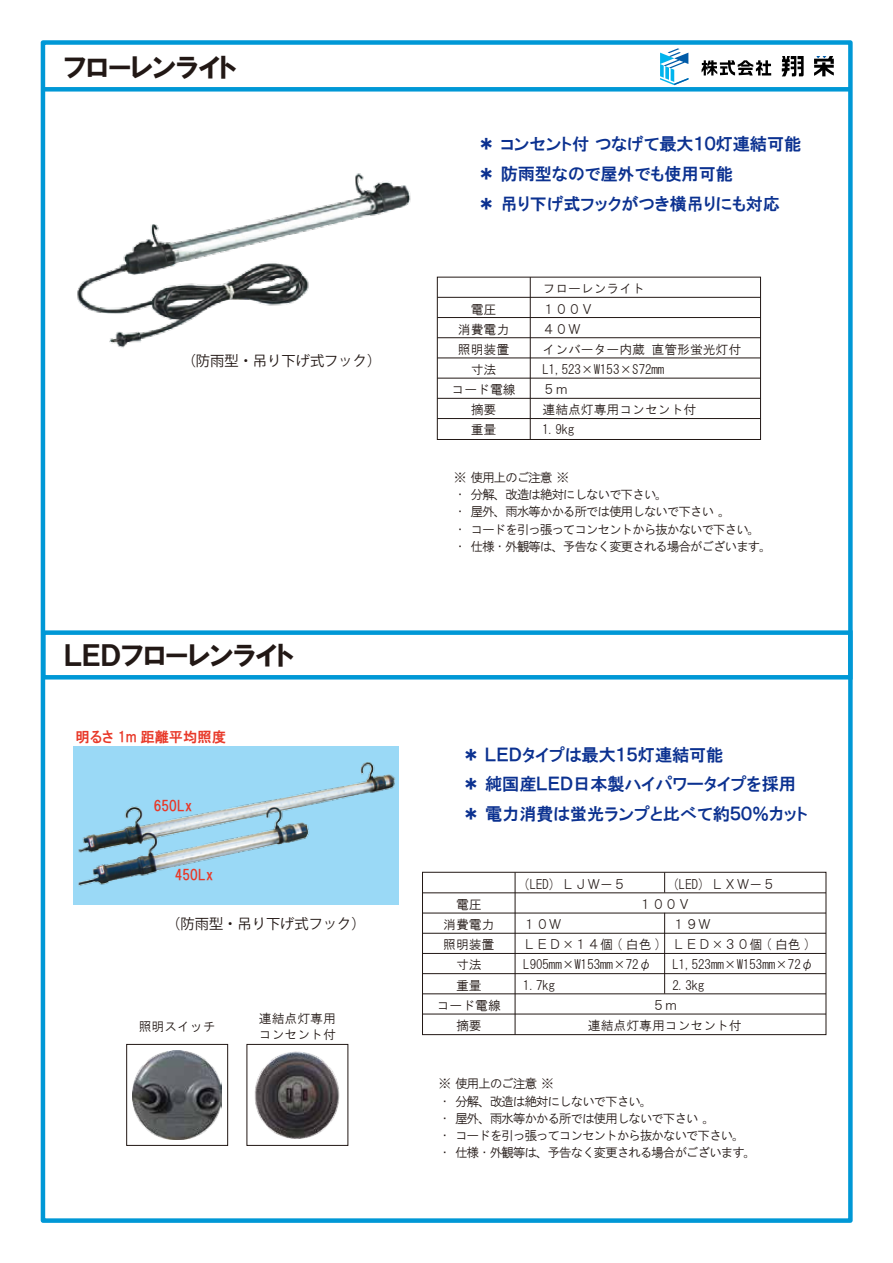
<style>
.page{position:relative;width:893px;height:1263px;background:#fff}
.page>*{position:absolute;margin:0;border:0;box-sizing:border-box;transform-origin:0 0}
.t1{font:27px "HGP Soei Kakugothic UB";color:#221815}
.t2{font:17.1px/30px "HGP Gothic E";color:#0b3190}
.t3{font:14.25px "Koz Go Pr 6 N";color:#221815}
.t4{font:14.25px "HGP Gothic E";color:#e83828}
.t5{font:12.9px/17.1px "HG Gothic M";letter-spacing:-.1em;color:#221815}
.t6{font:12.9px/20.4px "HG Gothic M";color:#221815}
</style>
<div class="page">
<div style="left:41px;top:40px;width:812px;height:1183px;border:4px solid #0098d6"></div>
<div style="left:43px;top:87px;width:807px;height:5px;background:#0098d6"></div>
<div style="left:41px;top:630px;width:812px;height:49px;border:4px solid #0098d6"></div>
<svg style="left:660px;top:48px;width:28px;height:37px"></svg>
<svg style="left:702px;top:60px;width:69px;height:16px"></svg>
<svg style="left:782px;top:56px;width:22px;height:20px"></svg>
<svg style="left:814px;top:56px;width:20px;height:20px"></svg>
<div style="left:437px;top:277px;width:324px;height:163px;border:1px solid #221815"></div>
<hr style="left:437px;top:378px;width:323px;height:1px;background:#221815">
<hr style="left:437px;top:358px;width:323px;height:1px;background:#221815">
<hr style="left:437px;top:398px;width:323px;height:1px;background:#221815">
<hr style="left:437px;top:418px;width:323px;height:1px;background:#221815">
<hr style="left:530px;top:277px;width:1px;height:162px;background:#221815">
<hr style="left:437px;top:337px;width:323px;height:1px;background:#221815">
<hr style="left:437px;top:317px;width:323px;height:1px;background:#221815">
<hr style="left:437px;top:297px;width:323px;height:1px;background:#221815">
<img style="left:77px;top:173px;width:334px;height:175px">
<div style="left:73px;top:746px;width:325px;height:159px;background:#9ad9f6"></div>
<img style="left:78px;top:762px;width:317px;height:124px">
<div style="left:422px;top:872px;width:404px;height:163px;border:1px solid #221815"></div>
<hr style="left:422px;top:973px;width:404px;height:1px;background:#221815">
<hr style="left:422px;top:953px;width:404px;height:1px;background:#221815">
<hr style="left:422px;top:993px;width:404px;height:1px;background:#221815">
<hr style="left:422px;top:1014px;width:404px;height:1px;background:#221815">
<hr style="left:515px;top:872px;width:1px;height:163px;background:#221815">
<hr style="left:422px;top:933px;width:404px;height:1px;background:#221815">
<hr style="left:422px;top:913px;width:404px;height:1px;background:#221815">
<hr style="left:422px;top:892px;width:404px;height:1px;background:#221815">
<svg style="left:664px;top:872px;width:1px;height:21px"></svg>
<hr style="left:664px;top:913px;width:1px;height:80px;background:#221815">
<img style="left:133px;top:1050px;width:89px;height:89px">
<div style="left:126px;top:1044px;width:102px;height:102px;border:1px solid #221815"></div>
<img style="left:254px;top:1051px;width:86px;height:88px">
<div style="left:247px;top:1044px;width:101px;height:102px;border:1px solid #221815"></div>
<h1 class="t1" style="left:64px;top:54px;width:174px">フローレンライト</h1>
<p class="t3" style="left:182px;top:352px;width:201px">（防雨型・吊り下げ式フック）</p>
<h1 class="t1" style="left:64px;top:642px;width:231px">ＬＥＤフローレンライト</h1>
<p class="t4" style="left:76px;top:730px;width:152px">明るさ 1m 距離平均照度</p>
<p class="t4" style="left:154px;top:798px;width:40px">650Lx</p>
<p class="t4" style="left:175px;top:868px;width:40px">450Lx</p>
<p class="t3" style="left:166px;top:915px;width:201px">（防雨型・吊り下げ式フック）</p>
<p class="t5" style="left:139px;top:1018px;width:78px">照明スイッチ</p>
<p class="t6" style="left:259px;top:1011px;width:78px;line-height:15.6px">連結点灯専用コンセント付</p>
<h2 class="t2" style="left:478px;top:129px;width:325px">＊ コンセント付 つなげて最大１０灯連結可能＊ 防雨型なので屋外でも使用可能<br>＊ 吊り下げ式フックがつき横吊りにも対応</h2>
<p class="t6" style="left:542px;top:278px;width:104px">フローレンライト</p>
<p class="t5" style="left:471px;top:300px;width:27px">電圧</p>
<p class="t5" style="left:542px;top:300px;width:53px">１００Ｖ</p>
<p class="t5" style="left:458px;top:320px;width:53px">消費電力</p>
<p class="t5" style="left:542px;top:320px;width:40px">４０Ｗ</p>
<p class="t5" style="left:458px;top:340px;width:53px">照明装置</p>
<p class="t6" style="left:542px;top:339px;width:200px">インバーター内蔵 直管形蛍光灯付</p>
<p class="t5" style="left:452px;top:359px;width:66px;line-height:20.4px;text-align:center">寸法<br>コード電線</p>
<p class="t6" style="left:542px;top:359px;width:123px">L1,523×W153×S72mm<br>５ｍ</p>
<p class="t5" style="left:471px;top:399px;width:27px;line-height:20.1px">摘要重量</p>
<p class="t6" style="left:542px;top:399px;width:155px">連結点灯専用コンセント付<br>1.9kg</p>
<p class="t5" style="left:454px;top:469px;width:320px">※ 使用上のご注意 ※<br>・ 分解、改造は絶対にしないで下さい。<br>・ 屋外、雨水等かかる所では使用しないで下さい 。<br>・ コードを引っ張ってコンセントから抜かないで下さい。・ 仕様・外観等は、予告なく変更される場合がございます。</p>
<h2 class="t2" style="left:462px;top:739px;width:347px">＊ ＬＥＤタイプは最大１５灯連結可能<br>＊ 純国産ＬＥＤ日本製ハイパワータイプを採用＊ 電力消費は蛍光ランプと比べて約５０％カット</h2>
<p class="t5" style="left:523px;top:875px;width:104px">(LED) ＬＪＷ－５</p>
<p class="t5" style="left:672px;top:875px;width:104px">(LED) ＬＸＷ－５</p>
<p class="t5" style="left:456px;top:896px;width:27px">電圧</p>
<p class="t5" style="left:639px;top:896px;width:53px">１００Ｖ</p>
<p class="t5" style="left:443px;top:915px;width:53px">消費電力</p>
<p class="t5" style="left:523px;top:915px;width:40px">１０Ｗ</p>
<p class="t5" style="left:673px;top:915px;width:40px">１９Ｗ</p>
<p class="t5" style="left:523px;top:936px;width:139px">ＬＥＤ×１４個 ( 白色 )</p>
<p class="t5" style="left:673px;top:936px;width:139px">ＬＥＤ×３０個 ( 白色 )</p>
<p class="t5" style="left:443px;top:936px;width:53px">照明装置</p>
<p class="t5" style="left:456px;top:956px;width:27px">寸法</p>
<p class="t5" style="left:437px;top:996px;width:66px">コード電線</p>
<p class="t5" style="left:456px;top:977px;width:27px">重量</p>
<p class="t6" style="left:673px;top:954px;width:143px">L1,523mm×W153mm×72φ</p>
<p class="t5" style="left:652px;top:996px;width:27px">５ｍ</p>
<p class="t6" style="left:523px;top:954px;width:130px">L905mm×W153mm×72φ</p>
<p class="t5" style="left:523px;top:977px;width:34px">1.7kg</p>
<p class="t5" style="left:672px;top:977px;width:34px">2.3kg</p>
<p class="t5" style="left:456px;top:1016px;width:27px">摘要</p>
<p class="t6" style="left:588px;top:1015px;width:155px">連結点灯専用コンセント付</p>
<p class="t5" style="left:438px;top:1075px;width:320px">※ 使用上のご注意 ※<br>・ 分解、改造は絶対にしないで下さい。<br>・ 屋外、雨水等かかる所では使用しないで下さい 。<br>・ コードを引っ張ってコンセントから抜かないで下さい。・ 仕様・外観等は、予告なく変更される場合がございます。</p>
</div>
